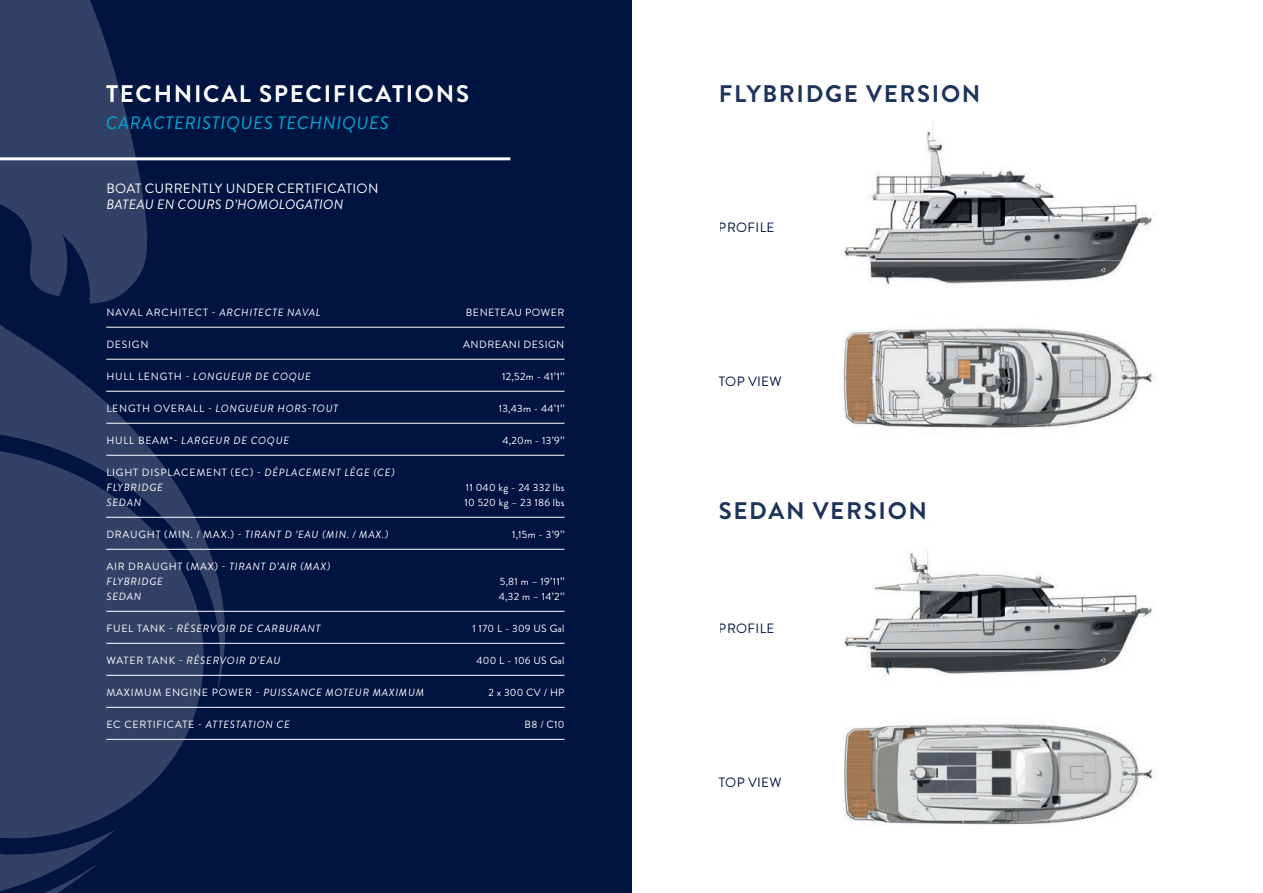
<style>
.page{position:relative;width:1263px;height:893px;background:#fff}
.page>*{position:absolute;margin:0;border:0;box-sizing:border-box;transform-origin:0 0}
.t1{font:700 24px "Brandon Grotesque";letter-spacing:.07em;color:#1d345b}
.t2{font:700 24px "Brandon Grotesque";letter-spacing:.07em;color:#fff}
.t3{font:italic 18px "Brandon Grotesque";letter-spacing:.04em;color:#00a9d8}
.t4{font:13.5px "Brandon Grotesque";letter-spacing:.02em;color:#fff}
.t5{font:13.5px "Brandon Grotesque";letter-spacing:.02em;color:#001441}
.t6{font:italic 13.5px "Brandon Grotesque";letter-spacing:.02em;color:#fff}
.t7{font:italic 10.5px/15px "Brandon Grotesque";letter-spacing:.07em;color:#fff}
.t8{font:10.5px/15px "Brandon Grotesque";letter-spacing:.025em;color:#fff}
.t9{font:10.5px "Brandon Grotesque";letter-spacing:.07em;color:#fff}
.t10{font:10.5px "Brandon Grotesque";letter-spacing:.045em;color:#fff}
.s1{font-style:italic}
.s2{font-style:normal}
</style>
<div class="page">
<img style="left:844px;top:120px;width:310px;height:167px">
<img style="left:844px;top:551px;width:308px;height:125px">
<img style="left:843px;top:328px;width:313px;height:100px">
<img style="left:844px;top:724px;width:311px;height:101px">
<div style="left:0;top:0;width:631px;height:893px;background:#001441"></div>
<svg style="left:0;top:0;width:227px;height:893px;fill:#324266"></svg>
<hr style="left:0;top:157px;width:510px;height:3px;background:#fff">
<hr style="left:106px;top:327px;width:458px;height:1px;background:#fff">
<hr style="left:106px;top:359px;width:458px;height:1px;background:#fff">
<hr style="left:106px;top:391px;width:458px;height:1px;background:#fff">
<hr style="left:106px;top:423px;width:458px;height:1px;background:#fff">
<hr style="left:106px;top:455px;width:458px;height:1px;background:#fff">
<hr style="left:106px;top:517px;width:458px;height:1px;background:#fff">
<hr style="left:106px;top:549px;width:458px;height:1px;background:#fff">
<hr style="left:106px;top:611px;width:458px;height:1px;background:#fff">
<hr style="left:106px;top:643px;width:458px;height:1px;background:#fff">
<hr style="left:106px;top:675px;width:458px;height:1px;background:#fff">
<hr style="left:106px;top:707px;width:458px;height:1px;background:#fff">
<hr style="left:106px;top:739px;width:458px;height:1px;background:#fff">
<h1 class="t2" style="left:106px;top:79px;width:364px">TECHNICAL SPECIFICATIONS</h1>
<h1 class="t1" style="left:719px;top:79px;width:263px">FLYBRIDGE VERSION</h1>
<h2 class="t3" style="left:106px;top:113px;width:284px">CARACTERISTIQUES TECHNIQUES</h2>
<p class="t4" style="left:106px;top:183px;width:274px">BOAT CURRENTLY UNDER CERTIFICATION</p>
<p class="t6" style="left:106px;top:197px;width:238px">BATEAU EN COURS D’HOMOLOGATION</p>
<p class="t9" style="left:106px;top:309px;width:216px">NAVAL ARCHITECT - <span class="s1">ARCHITECTE NAVAL</span></p>
<p class="t8" style="left:106px;top:339px;width:44px">DESIGN</p>
<p class="t7" style="left:106px;top:370px;width:206px"><span class="s2">HULL LENGTH -</span> LONGUEUR DE COQUE</p>
<p class="t7" style="left:106px;top:402px;width:233px"><span class="s2">LENGTH OVERALL -</span> LONGUEUR HORS-TOUT</p>
<p class="t7" style="left:106px;top:434px;width:184px"><span class="s2">HULL BEAM*-</span> LARGEUR DE COQUE</p>
<p class="t7" style="left:106px;top:466px;width:290px"><span class="s2">LIGHT DISPLACEMENT (EC) -</span> DÉPLACEMENT LÈGE (CE)<br>FLYBRIDGE<br>SEDAN</p>
<p class="t7" style="left:106px;top:528px;width:283px"><span class="s2">DRAUGHT (MIN. / MAX.) -</span> TIRANT D ’EAU (MIN. / MAX.)</p>
<p class="t7" style="left:106px;top:560px;width:225px"><span class="s2">AIR DRAUGHT (MAX) -</span> TIRANT D’AIR (MAX)<br>FLYBRIDGE<br>SEDAN</p>
<p class="t7" style="left:106px;top:622px;width:215px"><span class="s2">FUEL TANK -</span> RÉSERVOIR DE CARBURANT</p>
<p class="t7" style="left:106px;top:654px;width:175px"><span class="s2">WATER TANK -</span> RÉSERVOIR D’EAU</p>
<p class="t7" style="left:106px;top:686px;width:319px"><span class="s2">MAXIMUM ENGINE POWER -</span> PUISSANCE MOTEUR MAXIMUM</p>
<p class="t9" style="left:106px;top:721px;width:185px">EC CERTIFICATE - <span class="s1">ATTESTATION CE</span></p>
<p class="t10" style="left:466px;top:309px;width:100px">BENETEAU POWER</p>
<p class="t10" style="left:463px;top:341px;width:103px">ANDREANI DESIGN</p>
<p class="t8" style="left:502px;top:371px;width:64px">12,52m - 41’1’’</p>
<p class="t8" style="left:499px;top:403px;width:67px">13,43m - 44’1’’</p>
<p class="t8" style="left:502px;top:435px;width:64px">4,20m - 13’9’’</p>
<p class="t8" style="left:464px;top:482px;width:102px">11 040 kg - 24 332 lbs<br>10 520 kg – 23 186 lbs</p>
<p class="t8" style="left:512px;top:529px;width:54px">1,15m - 3’9’’</p>
<p class="t8" style="left:499px;top:576px;width:67px">5,81 m – 19’11’’<br>4,32 m – 14’2’’</p>
<p class="t8" style="left:472px;top:623px;width:94px">1 170 L - 309 US Gal</p>
<p class="t8" style="left:476px;top:655px;width:90px">400 L - 106 US Gal</p>
<p class="t8" style="left:488px;top:687px;width:78px">2 x 300 CV / HP</p>
<p class="t8" style="left:525px;top:719px;width:41px">B8 / C10</p>
<p class="t5" style="left:719px;top:219px;width:57px">PROFILE</p>
<p class="t5" style="left:719px;top:374px;width:64px">TOP VIEW</p>
<h1 class="t1" style="left:719px;top:496px;width:210px">SEDAN VERSION</h1>
<p class="t5" style="left:719px;top:620px;width:57px">PROFILE</p>
<p class="t5" style="left:719px;top:775px;width:64px">TOP VIEW</p>
</div>
